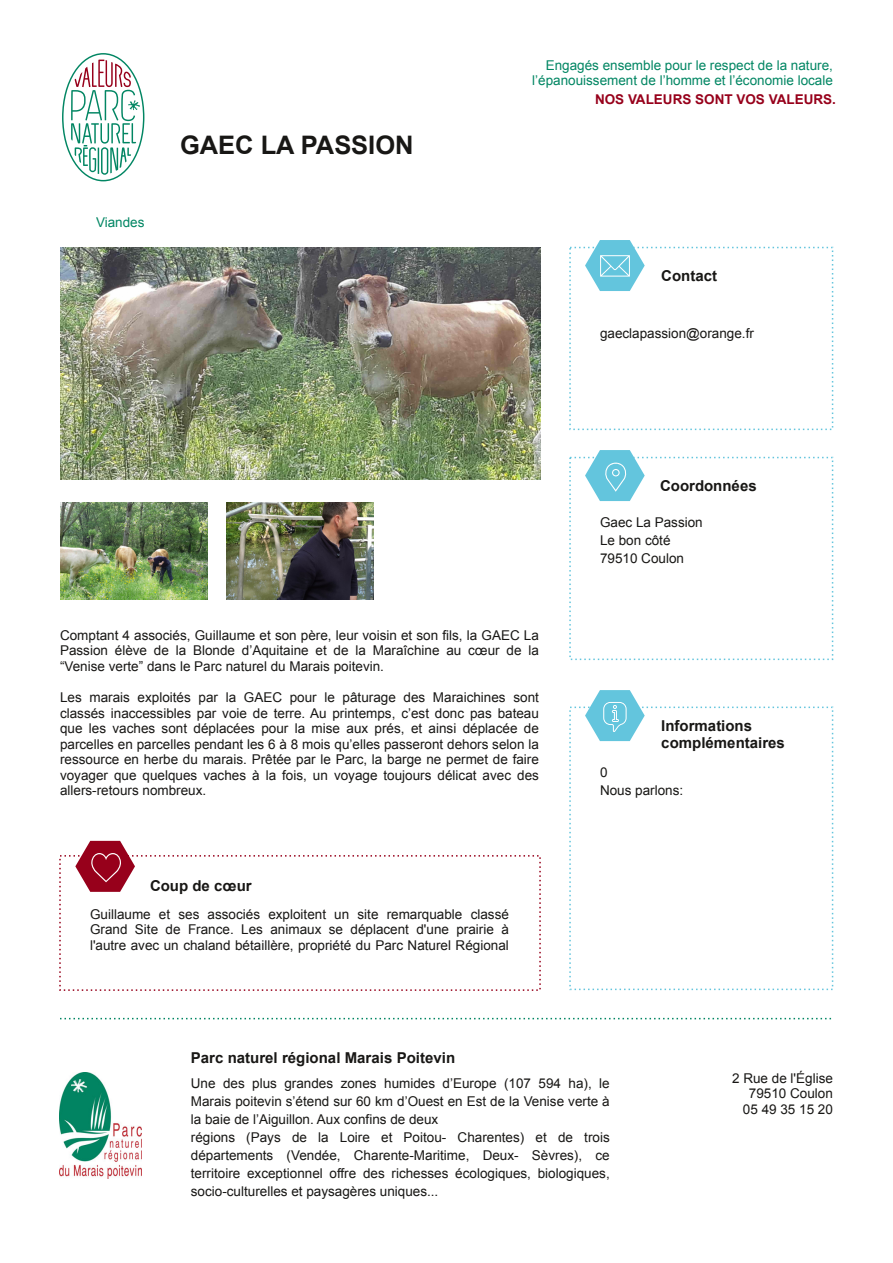
<style>
.page{position:relative;width:893px;height:1263px;background:#fff}
.page>*{position:absolute;margin:0;border:0;box-sizing:border-box;transform-origin:0 0}
.t1{font:700 25.5px "Arial";color:#181715}
.t2{font:700 15px/17.2px "Arial";color:#181715}
.t3{font:13.5px/15.5px "Arial";color:#181715}
.t4{font:13.5px/15.5px "Arial";color:#028663;text-align:right}
.t5{font:700 13.5px "Arial";color:#97001b}
</style>
<div class="page">
<img style="left:60px;top:1072px;width:82px;height:106px">
<svg style="left:60px;top:1018px;width:772px;height:1px"></svg>
<svg style="left:585px;top:690px;width:60px;height:51px"></svg>
<svg style="left:585px;top:450px;width:60px;height:51px"></svg>
<svg style="left:585px;top:240px;width:60px;height:51px"></svg>
<svg style="left:75px;top:841px;width:60px;height:51px"></svg>
<img style="left:226px;top:502px;width:148px;height:98px">
<img style="left:60px;top:502px;width:147px;height:98px">
<img style="left:60px;top:248px;width:480px;height:232px">
<svg style="left:62px;top:53px;width:83px;height:129px"></svg>
<p class="t4" style="left:532px;top:57px;width:302px">Engagés ensemble pour le respect de la nature, l’épanouissement de l’homme et l’économie locale</p>
<p class="t4" style="left:96px;top:215px;width:50px">Viandes</p>
<h1 class="t1" style="left:180px;top:130px;width:235px">GAEC LA PASSION</h1>
<p class="t3" style="left:60px;top:627px;width:480px;text-align:justify">Comptant 4 associés, Guillaume et son père, leur voisin et son fils, la GAEC La Passion élève de la Blonde d’Aquitaine et de la Maraîchine au cœur de la “Venise verte” dans le Parc naturel du Marais poitevin.</p>
<p class="t3" style="left:60px;top:690px;width:480px;text-align:justify">Les marais exploités par la GAEC pour le pâturage des Maraichines sont classés inaccessibles par voie de terre. Au printemps, c’est donc pas bateau que les vaches sont déplacées pour la mise aux prés, et ainsi déplacée de parcelles en parcelles pendant les 6 à 8 mois qu’elles passeront dehors selon la ressource en herbe du marais. Prêtée par le Parc, la barge ne permet de faire voyager que quelques vaches à la fois, un voyage toujours délicat avec des allers-retours nombreux.</p>
<p class="t2" style="left:150px;top:877px;width:103px">Coup de cœur</p>
<p class="t3" style="left:90px;top:906px;width:420px;text-align:justify">Guillaume et ses associés exploitent un site remarquable classé Grand Site de France. Les animaux se déplacent d'une prairie à l'autre avec un chaland bétaillère, propriété du Parc Naturel Régional</p>
<p class="t2" style="left:191px;top:1049px;width:266px">Parc naturel régional Marais Poitevin</p>
<p class="t5" style="left:595px;top:92px;width:242px">NOS VALEURS SONT VOS VALEURS.</p>
<p class="t2" style="left:661px;top:267px;width:57px">Contact</p>
<p class="t3" style="left:600px;top:325px;width:155px">gaeclapassion@orange.fr</p>
<p class="t2" style="left:660px;top:477px;width:98px">Coordonnées</p>
<p class="t3" style="left:600px;top:514px;width:104px;line-height:18px">Gaec La Passion<br>Le bon côté<br>79510 Coulon</p>
<p class="t2" style="left:661px;top:717px;width:125px">Informations complémentaires</p>
<p class="t3" style="left:600px;top:763px;width:85px;line-height:18px">0<br>Nous parlons:</p>
<p class="t3" style="left:191px;top:1074px;width:420px;line-height:18px">Une des plus grandes zones humides d’Europe (107 594 ha), le Marais poitevin s’étend sur 60 km d’Ouest en Est de la Venise verte à la baie de l’Aiguillon. Aux confins de deux<br>régions (Pays de la Loire et Poitou- Charentes) et de trois départements (Vendée, Charente-Maritime, Deux- Sèvres), ce territoire exceptionnel offre des richesses écologiques, biologiques, socio-culturelles et paysagères uniques...</p>
<p class="t3" style="left:732px;top:1070px;width:102px;text-align:right">2 Rue de l'Église<br>79510 Coulon<br>05 49 35 15 20</p>
</div>
